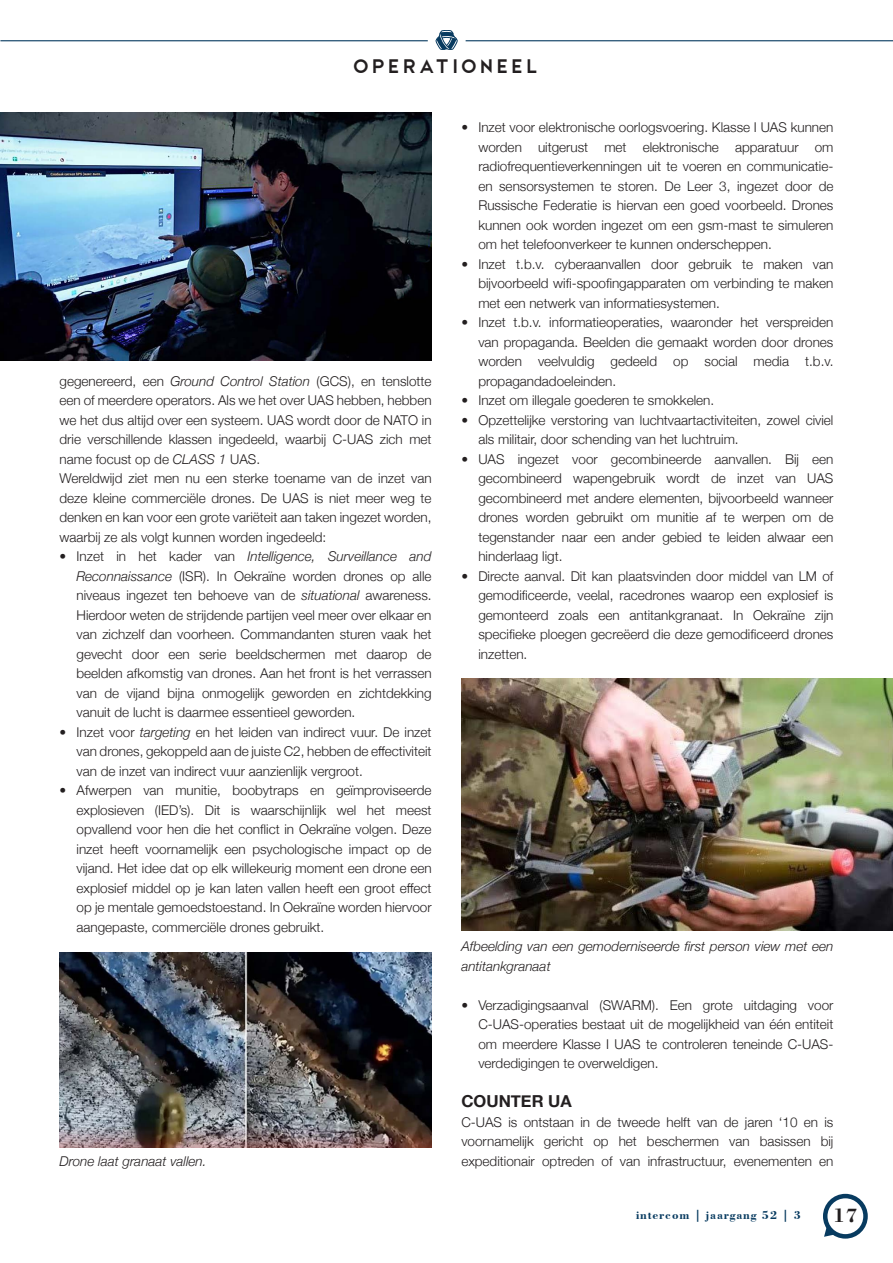
<style>
.page{position:relative;width:893px;height:1263px;background:#fff}
.page>*{position:absolute;margin:0;border:0;box-sizing:border-box;transform-origin:0 0}
.t1{font:700 20.1px "Bodoni BT";color:#231f20}
.t2{font:19.5px "CWG Sans";letter-spacing:.17em;color:#231f20}
.t3{font:700 16.5px "Helvetica Neue";color:#231f20}
.t4{font:300 13.5px/19.5px "Helvetica Neue";color:#231f20;text-align:justify}
.t5{font:italic 300 13.5px/19.5px "Helvetica Neue";color:#231f20}
.t6{font:700 12px "Bodoni BT";letter-spacing:.07em;color:#083b60}
.s1{font-style:italic}
</style>
<div class="page">
<img style="left:0;top:112px;width:432px;height:248px">
<img style="left:60px;top:952px;width:372px;height:195px">
<img style="left:461px;top:678px;width:432px;height:252px">
<div style="left:823px;top:1194px;width:45px;height:44px;border:4px solid #083b60;border-radius:50%"></div>
<svg style="left:824px;top:1225px;width:12px;height:12px"></svg>
<svg style="left:436px;top:30px;width:21px;height:20px"></svg>
<hr style="left:0;top:40px;width:428px;height:1px;background:#083b60">
<hr style="left:466px;top:40px;width:427px;height:1px;background:#083b60">
<p class="t2" style="left:354px;top:56px;width:186px">OPERATIONEEL</p>
<p class="t4" style="left:60px;top:370px;width:374px">gegenereerd, een <span class="s1">Ground Control Station</span> (GCS), en tenslotte een of meerdere operators. Als we het over UAS hebben, hebben we het dus altijd over een systeem. UAS wordt door de NATO in drie verschillende klassen ingedeeld, waarbij C-UAS zich met name focust op de <span class="s1">CLASS 1</span> UAS.</p>
<p class="t4" style="left:60px;top:467px;width:374px">Wereldwijd ziet men nu een sterke toename van de inzet van deze kleine commerciële drones. De UAS is niet meer weg te denken en kan voor een grote variëteit aan taken ingezet worden, waarbij ze als volgt kunnen worden ingedeeld:</p>
<p class="t4" style="left:77px;top:545px;width:357px;text-indent:-17px">• Inzet in het kader van <span class="s1">Intelligence, Surveillance and Reconnaissance</span> (ISR). In Oekraïne worden drones op alle niveaus ingezet ten behoeve van de <span class="s1">situational</span> awareness.<br>Hierdoor weten de strijdende partijen veel meer over elkaar en van zichzelf dan voorheen. Commandanten sturen vaak het gevecht door een serie beeldschermen met daarop de beelden afkomstig van drones. Aan het front is het verrassen van de vijand bijna onmogelijk geworden en zichtdekking vanuit de lucht is daarmee essentieel geworden.</p>
<p class="t4" style="left:77px;top:721px;width:357px;text-indent:-17px">• Inzet voor <span class="s1">targeting</span> en het leiden van indirect vuur. De inzet van drones, gekoppeld aan de juiste C2, hebben de effectiviteit van de inzet van indirect vuur aanzienlijk vergroot.</p>
<p class="t4" style="left:77px;top:779px;width:357px;text-indent:-17px">• Afwerpen van munitie, boobytraps en geïmproviseerde explosieven (IED’s). Dit is waarschijnlijk wel het meest opvallend voor hen die het conflict in Oekraïne volgen. Deze inzet heeft voornamelijk een psychologische impact op de vijand. Het idee dat op elk willekeurig moment een drone een explosief middel op je kan laten vallen heeft een groot effect op je mentale gemoedstoestand. In Oekraïne worden hiervoor aangepaste, commerciële drones gebruikt.</p>
<p class="t4" style="left:478px;top:116px;width:357px;text-indent:-17px">• Inzet voor elektronische oorlogsvoering. Klasse I UAS kunnen worden uitgerust met elektronische apparatuur om radiofrequentieverkenningen uit te voeren en communicatie&shy;en sensorsystemen te storen. De Leer 3, ingezet door de Russische Federatie is hiervan een goed voorbeeld. Drones kunnen ook worden ingezet om een gsm-mast te simuleren om het telefoonverkeer te kunnen onderscheppen.</p>
<p class="t4" style="left:478px;top:253px;width:357px;text-indent:-17px">• Inzet t.b.v. cyberaanvallen door gebruik te maken van bijvoorbeeld wifi-spoofingapparaten om verbinding te maken met een netwerk van informatiesystemen.</p>
<p class="t4" style="left:478px;top:311px;width:357px;text-indent:-17px">• Inzet t.b.v. informatieoperaties, waaronder het verspreiden van propaganda. Beelden die gemaakt worden door drones worden veelvuldig gedeeld op social media t.b.v. propagandadoeleinden.</p>
<p class="t4" style="left:461px;top:389px;width:254px">• Inzet om illegale goederen te smokkelen.</p>
<p class="t4" style="left:478px;top:409px;width:357px;text-indent:-17px">• Opzettelijke verstoring van luchtvaartactiviteiten, zowel civiel als militair, door schending van het luchtruim.</p>
<p class="t4" style="left:478px;top:448px;width:357px;text-indent:-17px">• UAS ingezet voor gecombineerde aanvallen. Bij een gecombineerd wapengebruik wordt de inzet van UAS gecombineerd met andere elementen, bijvoorbeeld wanneer drones worden gebruikt om munitie af te werpen om de tegenstander naar een ander gebied te leiden alwaar een hinderlaag ligt.</p>
<p class="t4" style="left:478px;top:565px;width:357px;text-indent:-17px">• Directe aanval. Dit kan plaatsvinden door middel van LM of gemodificeerde, veelal, racedrones waarop een explosief is gemonteerd zoals een antitankgranaat. In Oekraïne zijn specifieke ploegen gecreëerd die deze gemodificeerd drones inzetten.</p>
<p class="t5" style="left:461px;top:936px;width:374px">Afbeelding van een gemoderniseerde first person view met een antitankgranaat</p>
<p class="t4" style="left:478px;top:994px;width:357px;text-indent:-17px">• Verzadigingsaanval (SWARM). Een grote uitdaging voor C-UAS-operaties bestaat uit de mogelijkheid van één entiteit om meerdere Klasse I UAS te controleren teneinde C-UAS&shy;verdedigingen te overweldigen.</p>
<p class="t3" style="left:461px;top:1088px;width:112px">COUNTER UA</p>
<p class="t4" style="left:461px;top:1111px;width:374px">C-UAS is ontstaan in de tweede helft van de jaren ‘10 en is voornamelijk gericht op het beschermen van basissen bij</p>
<p class="t5" style="left:60px;top:1150px;width:149px">Drone laat granaat vallen.</p>
<p class="t4" style="left:461px;top:1150px;width:374px">expeditionair optreden of van infrastructuur, evenementen en</p>
<p class="t6" style="left:636px;top:1208px;width:167px">intercom | jaargang 52 | 3</p>
<h1 class="t1" style="left:833px;top:1203px;width:26px">17</h1>
</div>
